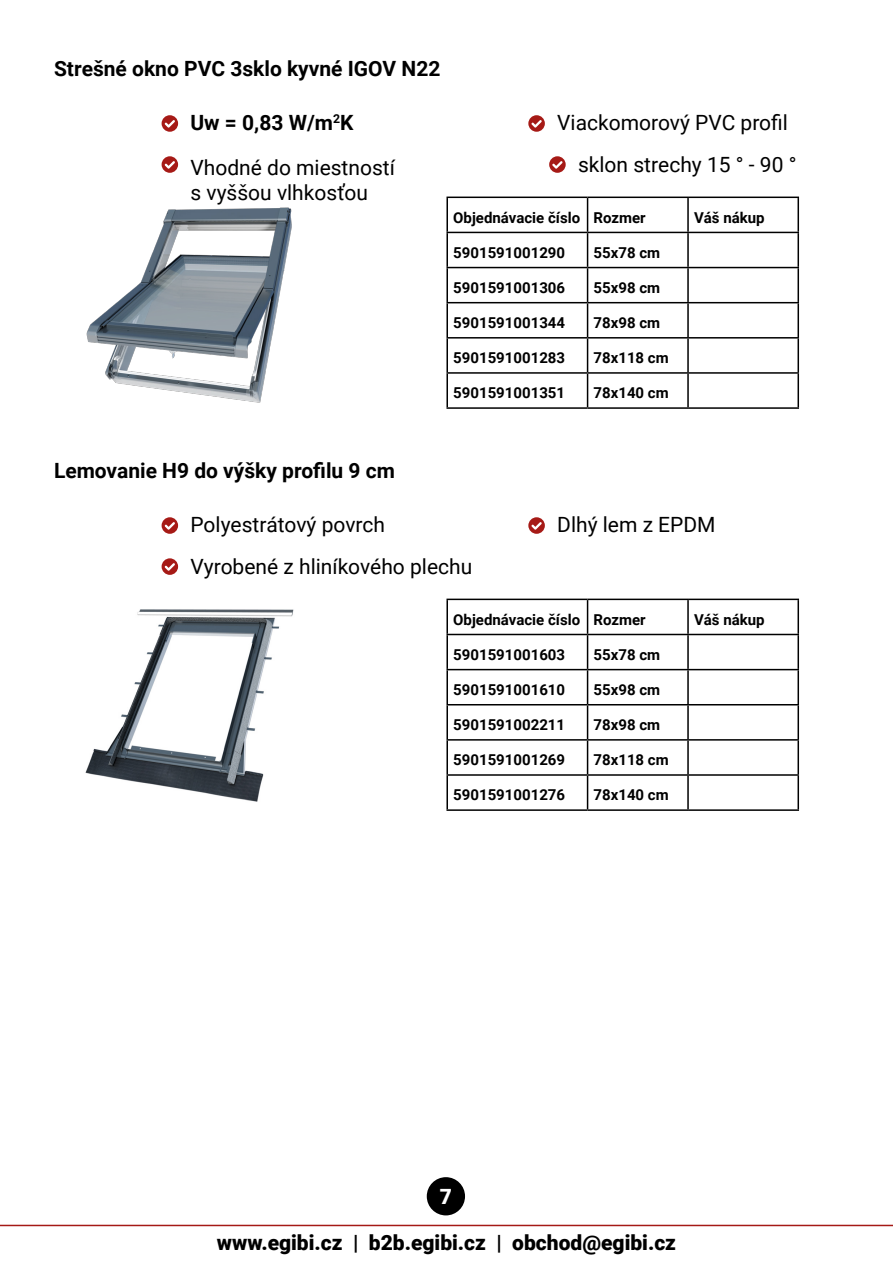
<style>
.page{position:relative;width:893px;height:1263px;background:#fff}
.page>*{position:absolute;margin:0;border:0;box-sizing:border-box;transform-origin:0 0}
.t1{font:21px/41.7px "Roboto";color:#000}
.t2{font:700 21px "Roboto";color:#000}
.t3{font:900 21px "Roboto";color:#000}
.t4{font:900 21px "Roboto";color:#fff}
.t5{font:700 15px "Roboto";color:#000}
.s1{font-weight:700}
</style>
<div class="page">
<img style="left:85px;top:609px;width:209px;height:193px">
<svg style="left:528px;top:517px;width:17px;height:17px"></svg>
<hr style="left:446px;top:599px;width:142px;height:1px;background:#000">
<hr style="left:446px;top:600px;width:2px;height:34px;background:#000">
<hr style="left:588px;top:599px;width:100px;height:1px;background:#000">
<hr style="left:587px;top:600px;width:1px;height:34px;background:#000">
<hr style="left:688px;top:599px;width:111px;height:1px;background:#000">
<hr style="left:687px;top:600px;width:2px;height:34px;background:#000">
<hr style="left:797px;top:600px;width:2px;height:34px;background:#000">
<hr style="left:446px;top:634px;width:142px;height:1px;background:#000">
<hr style="left:446px;top:635px;width:2px;height:34px;background:#000">
<hr style="left:588px;top:634px;width:100px;height:1px;background:#000">
<hr style="left:587px;top:635px;width:1px;height:34px;background:#000">
<hr style="left:688px;top:634px;width:111px;height:1px;background:#000">
<hr style="left:687px;top:635px;width:2px;height:34px;background:#000">
<hr style="left:797px;top:635px;width:2px;height:34px;background:#000">
<hr style="left:446px;top:669px;width:142px;height:1px;background:#000">
<hr style="left:446px;top:670px;width:2px;height:34px;background:#000">
<hr style="left:588px;top:669px;width:100px;height:1px;background:#000">
<hr style="left:587px;top:670px;width:1px;height:34px;background:#000">
<hr style="left:688px;top:669px;width:111px;height:1px;background:#000">
<hr style="left:687px;top:670px;width:2px;height:34px;background:#000">
<hr style="left:797px;top:670px;width:2px;height:34px;background:#000">
<hr style="left:446px;top:704px;width:142px;height:1px;background:#000">
<hr style="left:446px;top:705px;width:2px;height:34px;background:#000">
<hr style="left:588px;top:704px;width:100px;height:1px;background:#000">
<hr style="left:587px;top:705px;width:1px;height:34px;background:#000">
<hr style="left:688px;top:704px;width:111px;height:1px;background:#000">
<hr style="left:687px;top:705px;width:2px;height:34px;background:#000">
<hr style="left:797px;top:705px;width:2px;height:34px;background:#000">
<hr style="left:446px;top:739px;width:142px;height:2px;background:#000">
<hr style="left:446px;top:741px;width:2px;height:33px;background:#000">
<hr style="left:588px;top:739px;width:100px;height:2px;background:#000">
<hr style="left:587px;top:741px;width:1px;height:33px;background:#000">
<hr style="left:688px;top:739px;width:111px;height:2px;background:#000">
<hr style="left:687px;top:741px;width:2px;height:33px;background:#000">
<hr style="left:797px;top:741px;width:2px;height:33px;background:#000">
<hr style="left:446px;top:774px;width:142px;height:2px;background:#000">
<hr style="left:446px;top:776px;width:2px;height:33px;background:#000">
<hr style="left:588px;top:774px;width:100px;height:2px;background:#000">
<hr style="left:587px;top:776px;width:1px;height:33px;background:#000">
<hr style="left:688px;top:774px;width:111px;height:2px;background:#000">
<hr style="left:687px;top:776px;width:2px;height:33px;background:#000">
<hr style="left:797px;top:776px;width:2px;height:33px;background:#000">
<hr style="left:446px;top:809px;width:142px;height:2px;background:#000">
<hr style="left:588px;top:809px;width:100px;height:2px;background:#000">
<hr style="left:688px;top:809px;width:111px;height:2px;background:#000">
<svg style="left:162px;top:517px;width:16px;height:17px"></svg>
<svg style="left:162px;top:558px;width:16px;height:17px"></svg>
<img style="left:86px;top:207px;width:206px;height:196px">
<svg style="left:528px;top:115px;width:17px;height:17px"></svg>
<hr style="left:446px;top:197px;width:142px;height:1px;background:#000">
<hr style="left:446px;top:198px;width:2px;height:34px;background:#000">
<hr style="left:588px;top:197px;width:100px;height:1px;background:#000">
<hr style="left:587px;top:198px;width:1px;height:34px;background:#000">
<hr style="left:688px;top:197px;width:111px;height:1px;background:#000">
<hr style="left:687px;top:198px;width:2px;height:34px;background:#000">
<hr style="left:797px;top:198px;width:2px;height:34px;background:#000">
<hr style="left:446px;top:232px;width:142px;height:1px;background:#000">
<hr style="left:446px;top:233px;width:2px;height:34px;background:#000">
<hr style="left:588px;top:232px;width:100px;height:1px;background:#000">
<hr style="left:587px;top:233px;width:1px;height:34px;background:#000">
<hr style="left:688px;top:232px;width:111px;height:1px;background:#000">
<hr style="left:687px;top:233px;width:2px;height:34px;background:#000">
<hr style="left:797px;top:233px;width:2px;height:34px;background:#000">
<hr style="left:446px;top:267px;width:142px;height:1px;background:#000">
<hr style="left:446px;top:268px;width:2px;height:34px;background:#000">
<hr style="left:588px;top:267px;width:100px;height:1px;background:#000">
<hr style="left:587px;top:268px;width:1px;height:34px;background:#000">
<hr style="left:688px;top:267px;width:111px;height:1px;background:#000">
<hr style="left:687px;top:268px;width:2px;height:34px;background:#000">
<hr style="left:797px;top:268px;width:2px;height:34px;background:#000">
<hr style="left:446px;top:302px;width:142px;height:1px;background:#000">
<hr style="left:446px;top:303px;width:2px;height:34px;background:#000">
<hr style="left:588px;top:302px;width:100px;height:1px;background:#000">
<hr style="left:587px;top:303px;width:1px;height:34px;background:#000">
<hr style="left:688px;top:302px;width:111px;height:1px;background:#000">
<hr style="left:687px;top:303px;width:2px;height:34px;background:#000">
<hr style="left:797px;top:303px;width:2px;height:34px;background:#000">
<hr style="left:446px;top:337px;width:142px;height:2px;background:#000">
<hr style="left:446px;top:339px;width:2px;height:33px;background:#000">
<hr style="left:588px;top:337px;width:100px;height:2px;background:#000">
<hr style="left:587px;top:339px;width:1px;height:33px;background:#000">
<hr style="left:688px;top:337px;width:111px;height:2px;background:#000">
<hr style="left:687px;top:339px;width:2px;height:33px;background:#000">
<hr style="left:797px;top:339px;width:2px;height:33px;background:#000">
<hr style="left:446px;top:372px;width:142px;height:2px;background:#000">
<hr style="left:446px;top:374px;width:2px;height:33px;background:#000">
<hr style="left:588px;top:372px;width:100px;height:2px;background:#000">
<hr style="left:587px;top:374px;width:1px;height:33px;background:#000">
<hr style="left:688px;top:372px;width:111px;height:2px;background:#000">
<hr style="left:687px;top:374px;width:2px;height:33px;background:#000">
<hr style="left:797px;top:374px;width:2px;height:33px;background:#000">
<hr style="left:446px;top:407px;width:142px;height:2px;background:#000">
<hr style="left:588px;top:407px;width:100px;height:2px;background:#000">
<hr style="left:688px;top:407px;width:111px;height:2px;background:#000">
<svg style="left:549px;top:156px;width:17px;height:17px"></svg>
<svg style="left:162px;top:115px;width:16px;height:17px"></svg>
<svg style="left:162px;top:156px;width:16px;height:17px"></svg>
<div style="left:427px;top:1177px;width:38px;height:38px;background:#000;border-radius:50%"></div>
<hr style="left:0;top:1225px;width:893px;height:1px;background:#a51a16">
<h1 class="t2" style="left:54px;top:54px;width:388px">Strešné okno PVC 3sklo kyvné IGOV N22</h1>
<h1 class="t1" style="left:190px;top:100px;width:206px;line-height:44.1px"><span class="s1">Uw = 0,83 W/m</span><sup>2</sup><span class="s1">K<br></span>Vhodné do miestností</h1>
<h1 class="t1" style="left:190px;top:171px;width:179px">s vyššou vlhkosťou</h1>
<h1 class="t1" style="left:557px;top:101px;width:232px">Viackomorový PVC profil</h1>
<h1 class="t1" style="left:578px;top:143px;width:220px">sklon strechy 15 ° - 90 °</h1>
<p class="t5" style="left:453px;top:207px;width:194px">Objednávacie číslo Rozmer</p>
<p class="t5" style="left:694px;top:207px;width:72px">Váš nákup</p>
<p class="t5" style="left:453px;top:242px;width:113px">5901591001290</p>
<p class="t5" style="left:594px;top:242px;width:68px">55x78 cm</p>
<p class="t5" style="left:453px;top:277px;width:113px">5901591001306</p>
<p class="t5" style="left:594px;top:277px;width:68px">55x98 cm</p>
<p class="t5" style="left:453px;top:312px;width:113px">5901591001344</p>
<p class="t5" style="left:594px;top:312px;width:68px">78x98 cm</p>
<p class="t5" style="left:453px;top:347px;width:113px">5901591001283</p>
<p class="t5" style="left:594px;top:347px;width:77px">78x118 cm</p>
<p class="t5" style="left:453px;top:382px;width:113px">5901591001351</p>
<p class="t5" style="left:594px;top:382px;width:77px">78x140 cm</p>
<h1 class="t2" style="left:54px;top:456px;width:342px">Lemovanie H9 do výšky profilu 9 cm</h1>
<h1 class="t1" style="left:190px;top:503px;width:283px">Polyestrátový povrch<br>Vyrobené z hliníkového plechu</h1>
<h1 class="t1" style="left:557px;top:503px;width:160px">Dlhý lem z EPDM</h1>
<p class="t5" style="left:453px;top:609px;width:194px">Objednávacie číslo Rozmer</p>
<p class="t5" style="left:694px;top:609px;width:72px">Váš nákup</p>
<p class="t5" style="left:453px;top:644px;width:113px">5901591001603</p>
<p class="t5" style="left:594px;top:644px;width:68px">55x78 cm</p>
<p class="t5" style="left:453px;top:679px;width:113px">5901591001610</p>
<p class="t5" style="left:594px;top:679px;width:68px">55x98 cm</p>
<p class="t5" style="left:453px;top:714px;width:113px">5901591002211</p>
<p class="t5" style="left:594px;top:714px;width:68px">78x98 cm</p>
<p class="t5" style="left:453px;top:749px;width:113px">5901591001269</p>
<p class="t5" style="left:594px;top:749px;width:77px">78x118 cm</p>
<p class="t5" style="left:453px;top:784px;width:113px">5901591001276</p>
<p class="t5" style="left:594px;top:784px;width:77px">78x140 cm</p>
<h1 class="t4" style="left:440px;top:1182px;width:14px">7</h1>
<h1 class="t3" style="left:217px;top:1228px;width:461px">www.egibi.cz | b2b.egibi.cz | obchod@egibi.cz</h1>
</div>
